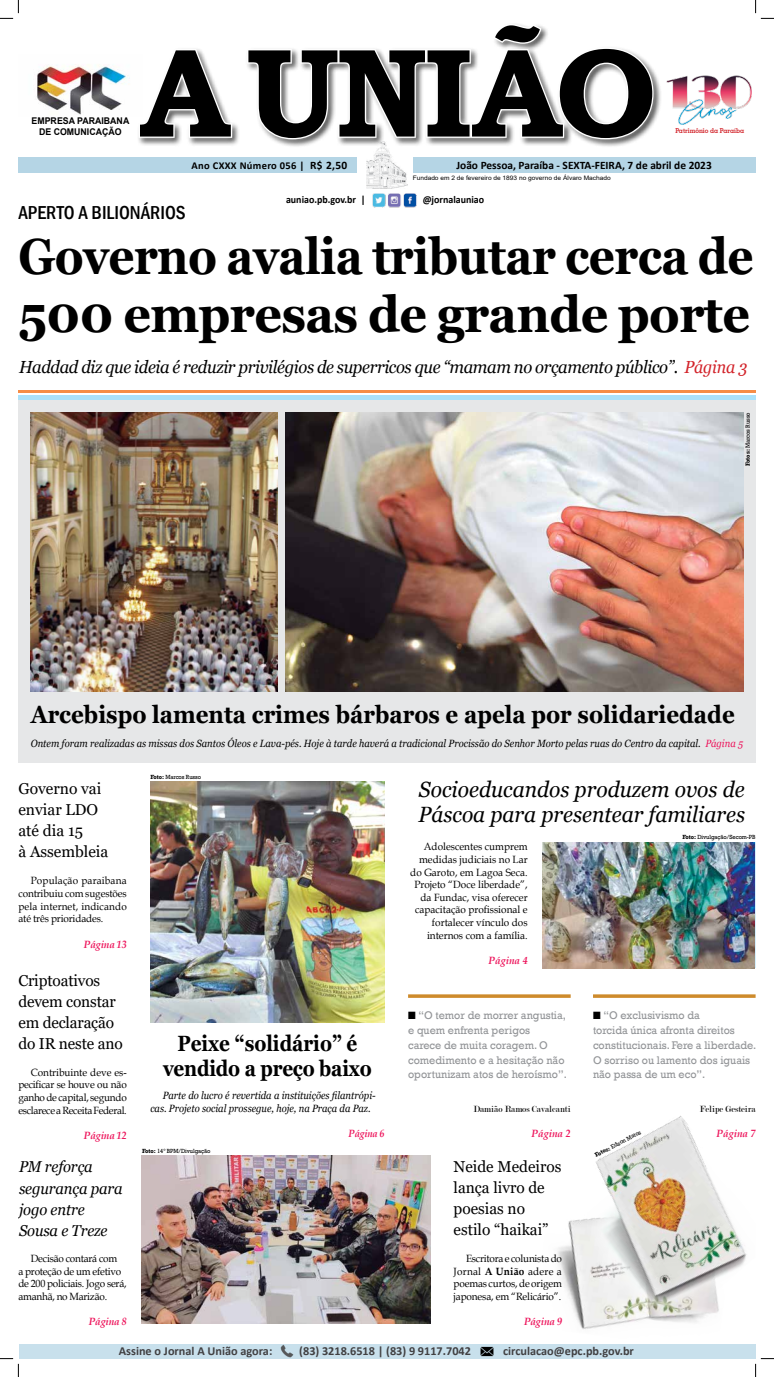
<style>
.page{position:relative;width:774px;height:1377px;background:#fff}
.page>*{position:absolute;margin:0;border:0;box-sizing:border-box;transform-origin:0 0}
.t1{font:700 126.35px "Bookman Old Style";letter-spacing:-.04em;color:#000}
.t2{font:700 50.75px/57.8px "Georgia";letter-spacing:-.015em;color:#000;scale:.9 1}
.t3{font:700 24.5px "Georgia";color:#000;scale:.91 1}
.t4{font:italic 22.05px/24.5px "Georgia";color:#000;scale:.95 1}
.t5{font:700 22.05px/24.5px "Georgia";letter-spacing:-.01em;color:#000;text-align:center;scale:.86 1}
.t6{font:500 condensed 19.25px "Franklin Gothic";color:#000}
.t7{font:italic 17.5px "Georgia";letter-spacing:-.02em;color:#000;scale:.95 1}
.t8{font:15.75px/21px "Georgia";color:#000}
.t9{font:italic 15.75px/21.3px "Georgia";letter-spacing:-.01em;color:#000;scale:.94 1}
.t10{font:700 12.25px "Calibri";color:#414042}
.t11{font:11.38px/14.9px "Rockwell";color:#939598;scale:.95 1}
.t12{font:700 11.38px "Calibri";color:#000}
.t13{font:10.5px/12.6px "Book Antiqua";color:#000;text-align:justify;scale:.95 1}
.t14{font:italic 10.5px/12.6px "Georgia";color:#000;scale:.9 1}
.t15{font:10.5px/12.6px "Book Antiqua";letter-spacing:-.025em;color:#000;scale:.95 1}
.t16{font:italic 700 10.5px "Book Antiqua";letter-spacing:-.01em;color:#ed145b;scale:.95 1}
.t17{font:700 10.5px "Calibri";color:#000;scale:.95 1}
.t18{font:700 10.5px "Calibri";letter-spacing:.03em;color:#000}
.t19{font:italic 700 10.5px "Book Antiqua";letter-spacing:-.01em;color:#ed145b;scale:.9 1}
.t20{font:9.62px "Modern";color:#000;scale:.95 1}
.t21{font:700 9.28px/11.1px "Arial";color:#000;text-align:center;scale:.95 1}
.t22{font:700 6.83px "Geometric Slab 703 BT";color:#d2232a;scale:.95 1}
.t23{font:6.12px "Rockwell";letter-spacing:-.01em;color:#000;scale:.95 1}
.t24{font:6.12px "Arial";color:#000;scale:1.07 1}
.s1{font-size:11.38px}
.s2{color:#d2232a}
.s3{font-weight:700}
.s4{color:#ed145b}
.s5{font-family:"Dixieland Normal";font-size:10.5px;color:#000}
</style>
<div class="page">
<div style="left:18px;top:398px;width:737px;height:364px;background:#e6e7e8"></div>
<div style="left:19px;top:1343px;width:736px;height:15px;background:#c8e0ec"></div>
<svg style="left:280px;top:1344px;width:13px;height:13px"></svg>
<img style="left:474px;top:1343px;width:25px;height:14px">
<hr style="left:18px;top:395px;width:737px;height:4px;background:#abe1fa">
<hr style="left:18px;top:390px;width:737px;height:3px;background:#f68d47">
<div style="left:137px;top:23px;width:525px;height:125px;background:#000;opacity:.75"></div>
<div style="left:133px;top:19px;width:526px;height:126px;background:#fff;opacity:.75"></div>
<svg style="left:137px;top:47px;width:96px;height:92px"></svg>
<svg style="left:246px;top:22px;width:408px;height:119px"></svg>
<div style="left:18px;top:157px;width:737px;height:16px;background:#b5d5e5"></div>
<div style="left:357px;top:156px;width:55px;height:19px;background:#fff"></div>
<img style="left:366px;top:142px;width:41px;height:46px">
<img style="left:666px;top:75px;width:85px;height:50px">
<img style="left:37px;top:55px;width:105px;height:61px">
<img style="left:372px;top:193px;width:45px;height:15px">
<hr style="left:408px;top:994px;width:162px;height:3px;background:#ce8b2c">
<img style="left:542px;top:842px;width:212px;height:126px">
<hr style="left:593px;top:994px;width:162px;height:3px;background:#ce8b2c">
<img style="left:141px;top:1155px;width:290px;height:168px">
<img style="left:150px;top:781px;width:234px;height:241px">
<img style="left:285px;top:412px;width:458px;height:279px">
<img style="left:31px;top:412px;width:247px;height:279px">
<img style="left:530px;top:1116px;width:225px;height:228px">
<svg style="left:0;top:0;width:19px;height:19px"></svg>
<svg style="left:0;top:1358px;width:19px;height:18px"></svg>
<svg style="left:755px;top:0;width:18px;height:19px"></svg>
<svg style="left:754px;top:1357px;width:19px;height:19px"></svg>
<p class="t21" style="left:32px;top:115px;width:104px">EMPRESA PARAIBANA<br>DE COMUNICAÇÃO</p>
<h1 class="t1" style="left:140px;top:2px;width:518px">A UNIÃO</h1>
<p class="t22" style="left:675px;top:126px;width:74px">Patrimônio da Paraíba</p>
<p class="t18" style="left:191px;top:158px;width:157px">Ano CXXX Número 056 | <span class="s1">R$ 2,50</span></p>
<p class="t12" style="left:456px;top:157px;width:257px">João Pessoa, Paraíba - SEXTA-FEIRA, 7 de abril de 2023</p>
<p class="t24" style="left:412px;top:173px;width:187px">Fundado em 2 de fevereiro de 1893 no governo de álvaro Machado</p>
<h3 class="t6" style="left:18px;top:200px;width:169px">APERTO A BILIONÁRIOS</h3>
<p class="t17" style="left:286px;top:192px;width:85px">auniao.pb.gov.br |</p>
<p class="t17" style="left:422px;top:192px;width:66px">@jornalauniao</p>
<h2 class="t2" style="left:18px;top:227px;width:818px">Governo avalia tributar cerca de<br>500 empresas de grande porte</h2>
<h3 class="t7" style="left:19px;top:356px;width:768px">Haddad diz que ideia é reduzir privilégios de superricos que “mamam no orçamento público”. <span class="s2">Página 3</span></h3>
<p class="t23" style="left:744px;top:466px;width:58px;rotate:-90deg"><span class="s3">Fotos:</span> Marcos Russo</p>
<h3 class="t3" style="left:31px;top:698px;width:774px">Arcebispo lamenta crimes bárbaros e apela por solidariedade</h3>
<p class="t14" style="left:31px;top:737px;width:792px">Ontem foram realizadas as missas dos Santos Óleos e Lava-pés. Hoje à tarde haverá a tradicional Procissão do Senhor Morto pelas ruas do Centro da capital. <span class="s4">Página 5</span></p>
<h3 class="t8" style="left:18px;top:778px;width:91px">Governo vai enviar LDO até dia 15<br>à Assembleia</h3>
<p class="t13" style="left:18px;top:874px;width:116px;text-indent:12px">População paraibana contribuiu com sugestões pela internet, indicando até três prioridades.</p>
<p class="t16" style="left:84px;top:936px;width:47px">Página 13</p>
<h3 class="t8" style="left:18px;top:969px;width:106px">Criptoativos devem constar em declaração do IR neste ano</h3>
<p class="t13" style="left:18px;top:1065px;width:116px;text-indent:12px">Contribuinte deve es&shy;pecificar se houve ou não ganho de capital, segundo esclarece a Receita Federal.</p>
<p class="t16" style="left:84px;top:1127px;width:47px">Página 12</p>
<h3 class="t9" style="left:19px;top:1156px;width:112px">PM reforça segurança para jogo entre<br>Sousa e Treze</h3>
<p class="t15" style="left:18px;top:1251px;width:115px;text-indent:12px">Decisão contará com<br>a proteção de um efetivo de 200 policiais. Jogo será, amanhã, no Marizão.</p>
<p class="t16" style="left:89px;top:1313px;width:41px">Página 8</p>
<p class="t23" style="left:150px;top:773px;width:55px"><span class="s3">Foto:</span> Marcos Russo</p>
<h3 class="t5" style="left:163px;top:1031px;width:244px">Peixe “solidário” é vendido a preço baixo</h3>
<p class="t14" style="left:150px;top:1089px;width:252px;text-indent:12px">Parte do lucro é revertida a instituições filantrópi&shy;cas. Projeto social prossegue, hoje, na Praça da Paz.</p>
<p class="t19" style="left:348px;top:1125px;width:41px">Página 6</p>
<p class="t23" style="left:142px;top:1146px;width:73px"><span class="s3">Foto:</span> 14º BPM/Divulgação</p>
<h3 class="t4" style="left:418px;top:777px;width:345px">Socioeducandos produzem ovos de<br>Páscoa para presentear familiares</h3>
<p class="t13" style="left:410px;top:840px;width:125px;text-align:right">Adolescentes cumprem medidas judiciais no Lar do Garoto, em Lagoa Seca.<br>Projeto “Doce liberdade”, da Fundac, visa oferecer capacitação profissional e fortalecer vínculo dos internos com a família.</p>
<p class="t16" style="left:488px;top:952px;width:43px">Página 4</p>
<p class="t11" style="left:408px;top:1007px;width:169px"><span class="s5">n</span> “O temor de morrer angustia, e quem enfrenta perigos<br>carece de muita coragem. O comedimento e a hesitação não oportunizam atos de heroísmo”.</p>
<p class="t20" style="left:473px;top:1103px;width:104px">Damião Ramos Cavalcanti</p>
<p class="t16" style="left:531px;top:1125px;width:43px">Página 2</p>
<h3 class="t8" style="left:453px;top:1156px;width:109px">Neide Medeiros lança livro de poesias no estilo “haikai”</h3>
<p class="t13" style="left:453px;top:1251px;width:116px;text-indent:12px">Escritora e colunista do Jornal <span class="s3">A União</span> adere a poemas curtos, de origem japonesa, em “Relicário”.</p>
<p class="t16" style="left:524px;top:1313px;width:41px">Página 9</p>
<p class="t23" style="left:682px;top:833px;width:79px"><span class="s3">Foto:</span> Divulgação/Secom-PB</p>
<p class="t11" style="left:593px;top:1007px;width:173px"><span class="s5">n</span> “O exclusivismo da<br>torcida única afronta direitos constitucionais. Fere a liberdade.<br>O sorriso ou lamento dos iguais não passa de um eco”.</p>
<p class="t20" style="left:699px;top:1103px;width:60px">Felipe Gesteira</p>
<p class="t16" style="left:716px;top:1125px;width:43px">Página 7</p>
<p class="t23" style="left:593px;top:1152px;width:56px;rotate:-28deg"><span class="s3">Fotos:</span> Edson Matos</p>
<p class="t10" style="left:119px;top:1341px;width:155px">Assine o Jornal A União agora:</p>
<p class="t10" style="left:299px;top:1341px;width:173px">(83) 3218.6518 | (83) 9 9117.7042</p>
<p class="t10" style="left:503px;top:1341px;width:132px">circulacao@epc.pb.gov.br</p>
</div>
